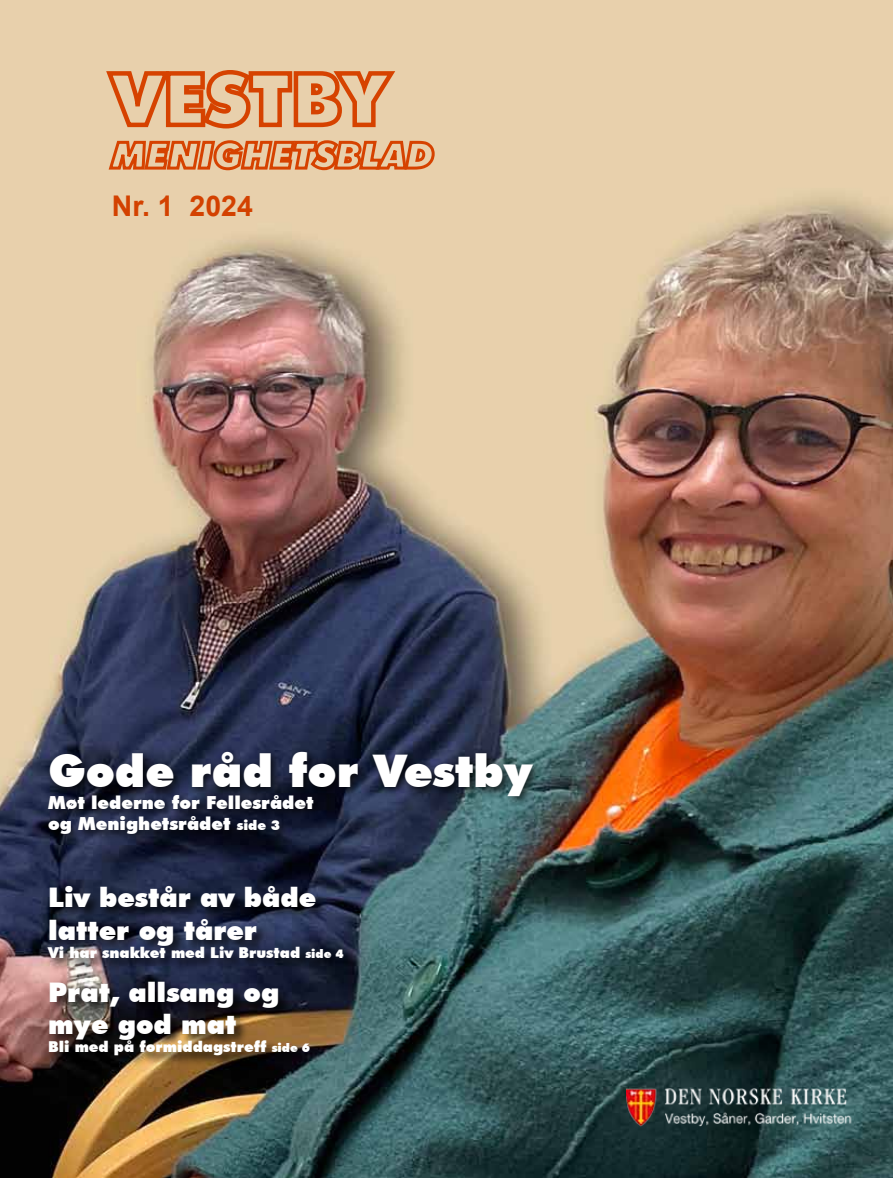
<style>
.page{position:relative;width:893px;height:1178px;background:#fff}
.page>*{position:absolute;margin:0;border:0;box-sizing:border-box;transform-origin:0 0}
.t1{font:900 45px "Futura BT";color:#fff}
.t2{font:700 28.5px "Arial";color:#d34100}
.t3{font:900 27px/32.4px "Futura BT";color:#fff}
.t4{font:900 18px/21.6px "Futura BT";color:#fff}
.t5{font:900 15px "Futura BT";color:#fff}
.s1{font-size:13.5px}
.s2{font-size:12px}
</style>
<div class="page">
<img style="left:0;top:0;width:893px;height:1178px">
<svg style="left:103px;top:0;width:334px;height:172px;background:#e4b68c"></svg>
<img style="left:626px;top:1086px;width:233px;height:41px">
<div style="left:44px;top:747px;width:499px;height:98px;background:#000;opacity:.75"></div>
<div style="left:47px;top:979px;width:276px;height:91px;background:#000;opacity:.75"></div>
<div style="left:46px;top:884px;width:311px;height:88px;background:#000;opacity:.75"></div>
<h2 class="t2" style="left:112px;top:186px;width:143px">Nr. 1 2024</h2>
<h1 class="t1" style="left:48px;top:744px;width:486px">Gode råd for Vestby</h1>
<p class="t4" style="left:48px;top:791px;width:267px">Møt lederne for Fellesrådet og Menighetsrådet <span class="s1">side 3</span></p>
<h3 class="t3" style="left:48px;top:881px;width:270px">Liv består av både latter og tårer</h3>
<p class="t5" style="left:48px;top:943px;width:297px">Vi har snakket med Liv Brustad <span class="s2">side 4</span></p>
<h3 class="t3" style="left:48px;top:976px;width:233px">Prat, allsang og mye god mat</h3>
<p class="t5" style="left:48px;top:1038px;width:263px">Bli med på formiddagstreff <span class="s2">side 6</span></p>
</div>
